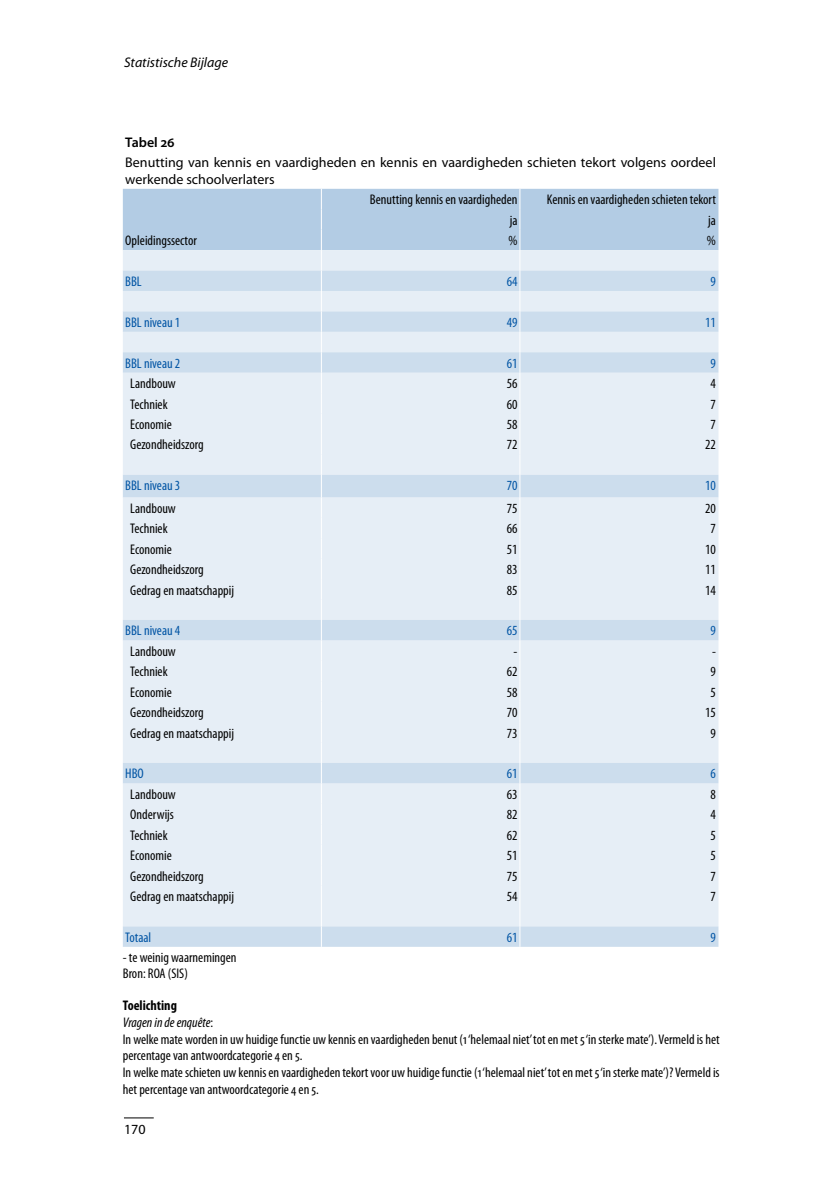
<style>
.page{position:relative;width:819px;height:1191px;background:#fff}
.page>*{position:absolute;margin:0;border:0;box-sizing:border-box;transform-origin:0 0}
.t1{font:condensed 14px/16.8px "Myriad Pro";color:#000}
.t2{font:14px/16.8px "Myriad Pro";color:#000}
.t3{font:condensed 14px "Myriad Pro";color:#0054a4}
.t4{font:italic 14px "Myriad Pro";color:#000}
.t5{font:600 14px "Myriad Pro";color:#000}
.s1{font-weight:700}
.s2{font-style:italic}
</style>
<div class="page">
<hr style="left:124px;top:1117px;width:30px;height:1px;background:#000">
<svg style="left:123px;top:189px;width:595px;height:757px;background:#dce8f2"></svg>
<p class="t4" style="left:124px;top:54px;width:105px">Statistische Bijlage</p>
<p class="t5" style="left:125px;top:133px;width:51px">Tabel 26</p>
<p class="t2" style="left:125px;top:154px;width:592px">Benutting van kennis en vaardigheden en kennis en vaardigheden schieten tekort volgens oordeel werkende schoolverlaters</p>
<p class="t1" style="left:370px;top:191px;width:149px">Benutting kennis en vaardigheden</p>
<p class="t1" style="left:547px;top:191px;width:170px">Kennis en vaardigheden schieten tekort</p>
<p class="t1" style="left:509px;top:211px;width:9px">ja</p>
<p class="t1" style="left:708px;top:211px;width:9px">ja</p>
<p class="t1" style="left:125px;top:232px;width:73px">Opleidingssector</p>
<p class="t1" style="left:508px;top:232px;width:11px">%</p>
<p class="t1" style="left:707px;top:232px;width:11px">%</p>
<p class="t3" style="left:125px;top:273px;width:18px">BBL</p>
<p class="t3" style="left:506px;top:273px;width:12px">64</p>
<p class="t3" style="left:710px;top:273px;width:7px">9</p>
<p class="t3" style="left:125px;top:314px;width:56px">BBL niveau 1</p>
<p class="t3" style="left:506px;top:314px;width:12px">49</p>
<p class="t3" style="left:705px;top:314px;width:12px">11</p>
<p class="t3" style="left:125px;top:354px;width:56px">BBL niveau 2</p>
<p class="t3" style="left:506px;top:354px;width:12px">61</p>
<p class="t3" style="left:710px;top:354px;width:7px">9</p>
<p class="t1" style="left:130px;top:375px;width:47px">Landbouw</p>
<p class="t1" style="left:506px;top:375px;width:12px">56</p>
<p class="t1" style="left:710px;top:375px;width:7px">4</p>
<p class="t1" style="left:130px;top:395px;width:39px">Techniek</p>
<p class="t1" style="left:506px;top:395px;width:12px">60</p>
<p class="t1" style="left:710px;top:395px;width:7px">7</p>
<p class="t1" style="left:130px;top:416px;width:43px">Economie</p>
<p class="t1" style="left:506px;top:416px;width:12px">58</p>
<p class="t1" style="left:710px;top:416px;width:7px">7</p>
<p class="t1" style="left:130px;top:436px;width:75px">Gezondheidszorg</p>
<p class="t1" style="left:506px;top:436px;width:12px">72</p>
<p class="t1" style="left:705px;top:436px;width:12px">22</p>
<p class="t3" style="left:125px;top:477px;width:56px">BBL niveau 3</p>
<p class="t3" style="left:506px;top:477px;width:12px">70</p>
<p class="t3" style="left:705px;top:477px;width:12px">10</p>
<p class="t1" style="left:130px;top:500px;width:47px">Landbouw</p>
<p class="t1" style="left:506px;top:500px;width:12px">75</p>
<p class="t1" style="left:705px;top:500px;width:12px">20</p>
<p class="t1" style="left:130px;top:520px;width:39px">Techniek</p>
<p class="t1" style="left:506px;top:520px;width:12px">66</p>
<p class="t1" style="left:710px;top:520px;width:7px">7</p>
<p class="t1" style="left:130px;top:540px;width:43px">Economie</p>
<p class="t1" style="left:506px;top:540px;width:12px">51</p>
<p class="t1" style="left:705px;top:540px;width:12px">10</p>
<p class="t1" style="left:130px;top:561px;width:75px">Gezondheidszorg</p>
<p class="t1" style="left:506px;top:561px;width:12px">83</p>
<p class="t1" style="left:705px;top:561px;width:12px">11</p>
<p class="t1" style="left:130px;top:581px;width:105px">Gedrag en maatschappij</p>
<p class="t1" style="left:506px;top:581px;width:12px">85</p>
<p class="t1" style="left:705px;top:581px;width:12px">14</p>
<p class="t3" style="left:125px;top:622px;width:56px">BBL niveau 4</p>
<p class="t3" style="left:506px;top:622px;width:12px">65</p>
<p class="t3" style="left:710px;top:622px;width:7px">9</p>
<p class="t1" style="left:130px;top:642px;width:47px">Landbouw</p>
<p class="t1" style="left:513px;top:642px;width:5px">-</p>
<p class="t1" style="left:712px;top:642px;width:5px">-</p>
<p class="t1" style="left:130px;top:663px;width:39px">Techniek</p>
<p class="t1" style="left:506px;top:663px;width:12px">62</p>
<p class="t1" style="left:710px;top:663px;width:7px">9</p>
<p class="t1" style="left:130px;top:683px;width:43px">Economie</p>
<p class="t1" style="left:506px;top:683px;width:12px">58</p>
<p class="t1" style="left:710px;top:683px;width:7px">5</p>
<p class="t1" style="left:130px;top:704px;width:75px">Gezondheidszorg</p>
<p class="t1" style="left:506px;top:704px;width:12px">70</p>
<p class="t1" style="left:705px;top:704px;width:12px">15</p>
<p class="t1" style="left:130px;top:724px;width:105px">Gedrag en maatschappij</p>
<p class="t1" style="left:506px;top:724px;width:12px">73</p>
<p class="t1" style="left:710px;top:724px;width:7px">9</p>
<p class="t3" style="left:125px;top:765px;width:20px">HBO</p>
<p class="t3" style="left:506px;top:765px;width:12px">61</p>
<p class="t3" style="left:710px;top:765px;width:7px">6</p>
<p class="t1" style="left:130px;top:785px;width:47px">Landbouw</p>
<p class="t1" style="left:506px;top:785px;width:12px">63</p>
<p class="t1" style="left:710px;top:785px;width:7px">8</p>
<p class="t1" style="left:130px;top:806px;width:45px">Onderwijs</p>
<p class="t1" style="left:506px;top:806px;width:12px">82</p>
<p class="t1" style="left:710px;top:806px;width:7px">4</p>
<p class="t1" style="left:130px;top:826px;width:39px">Techniek</p>
<p class="t1" style="left:506px;top:826px;width:12px">62</p>
<p class="t1" style="left:710px;top:826px;width:7px">5</p>
<p class="t1" style="left:130px;top:847px;width:43px">Economie</p>
<p class="t1" style="left:506px;top:847px;width:12px">51</p>
<p class="t1" style="left:710px;top:847px;width:7px">5</p>
<p class="t1" style="left:130px;top:867px;width:75px">Gezondheidszorg</p>
<p class="t1" style="left:506px;top:867px;width:12px">75</p>
<p class="t1" style="left:710px;top:867px;width:7px">7</p>
<p class="t1" style="left:130px;top:888px;width:105px">Gedrag en maatschappij</p>
<p class="t1" style="left:506px;top:888px;width:12px">54</p>
<p class="t1" style="left:710px;top:888px;width:7px">7</p>
<p class="t3" style="left:125px;top:929px;width:27px">Totaal</p>
<p class="t3" style="left:506px;top:929px;width:12px">61</p>
<p class="t3" style="left:710px;top:929px;width:7px">9</p>
<p class="t1" style="left:123px;top:948px;width:115px">- te weinig waarnemingen<br>Bron: ROA (SIS)</p>
<p class="t1" style="left:123px;top:996px;width:598px"><span class="s1">Toelichting<br></span><span class="s2">Vragen in de enquête</span>:<br>In welke mate worden in uw huidige functie uw kennis en vaardigheden benut (1 ‘helemaal niet’ tot en met 5 ‘in sterke mate’). Vermeld is het percentage van antwoordcategorie 4 en 5.<br>In welke mate schieten uw kennis en vaardigheden tekort voor uw huidige functie (1 ‘helemaal niet’ tot en met 5 ‘in sterke mate’)? Vermeld is het percentage van antwoordcategorie 4 en 5.</p>
<p class="t2" style="left:124px;top:1120px;width:23px">170</p>
</div>
